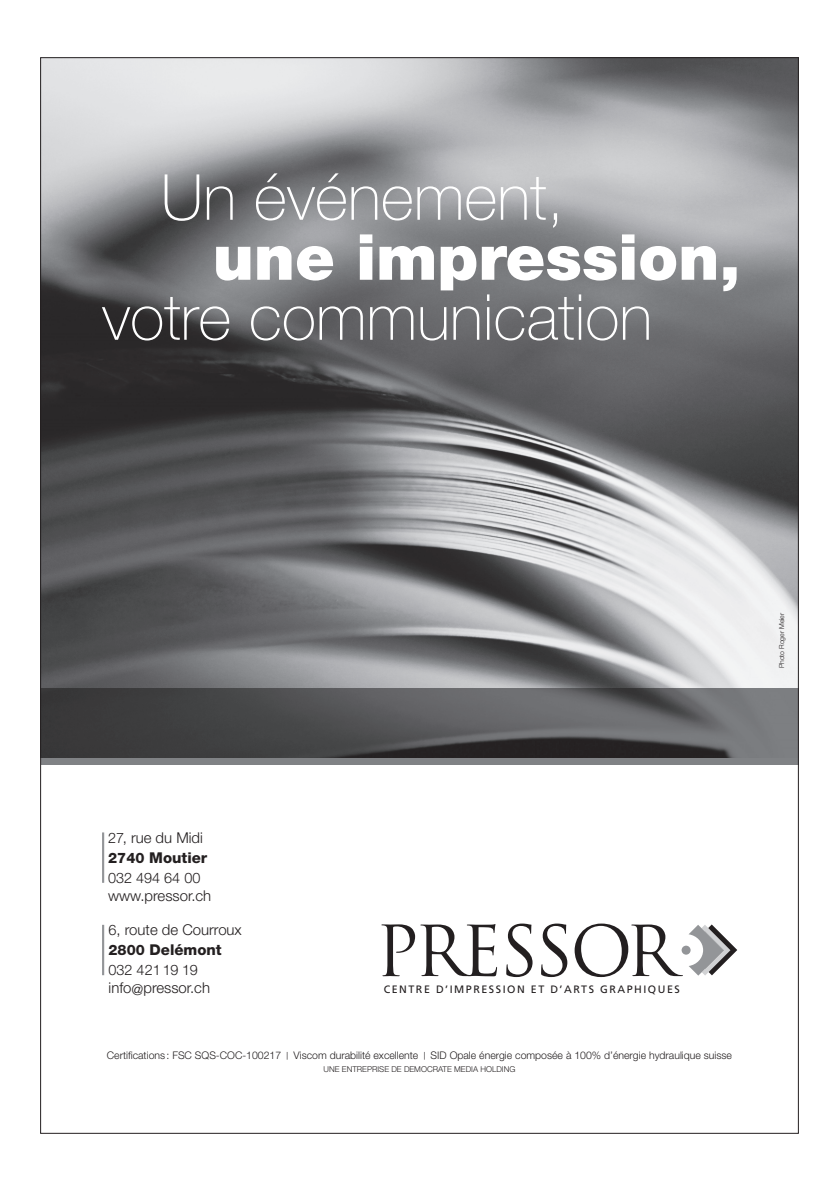
<style>
.page{position:relative;width:839px;height:1191px;background:#fff}
.page>*{position:absolute;margin:0;border:0;box-sizing:border-box;transform-origin:0 0}
.t1{font:100 63.4px "Helvetica Neue";color:#fff}
.t2{font:900 63.4px "Helvetica Neue";color:#fff}
.t3{font:300 15px/19.8px "Helvetica Neue";color:#231f20}
.t4{font:300 14.4px "Helvetica Neue";color:#231f20}
.t5{font:10.8px "Frutiger";letter-spacing:.14em;color:#231f20}
.t6{font:300 10.4px "Helvetica Neue";color:#231f20}
.t7{font:300 8px "Helvetica Neue";color:#231f20}
.t8{font:300 6.8px "Helvetica Neue";color:#231f20}
.s1{font-size:14.4px}
.s2{font-weight:800;font-size:14.4px}
.s3{font-weight:800}
.s4{font-weight:400;font-size:7.8px}
</style>
<div class="page">
<img style="left:42px;top:59px;width:755px;height:698px">
<div style="left:41px;top:757px;width:757px;height:8px;background:#808285"></div>
<svg style="left:381px;top:924px;width:116px;height:52px"></svg>
<svg style="left:506px;top:923px;width:27px;height:54px"></svg>
<svg style="left:541px;top:923px;width:26px;height:54px"></svg>
<svg style="left:575px;top:923px;width:108px;height:54px"></svg>
<div style="left:682px;top:945px;width:9px;height:9px;background:#939598;border-radius:50%"></div>
<svg style="left:689px;top:924px;width:48px;height:51px"></svg>
<hr style="left:102px;top:924px;width:2px;height:51px;background:#939598">
<hr style="left:102px;top:832px;width:2px;height:50px;background:#939598">
<h1 class="t1" style="left:161px;top:174px;width:405px">Un événement,</h1>
<h1 class="t2" style="left:213px;top:234px;width:529px">une impression,</h1>
<h1 class="t1" style="left:102px;top:294px;width:552px">votre communication</h1>
<p class="t8" style="left:779px;top:668px;width:57px;rotate:-90deg">Photo Roger Meier</p>
<h2 class="t3" style="left:108px;top:829px;width:101px"><span class="s1">27</span>, rue du Midi<br><span class="s2">2740</span> <span class="s3">Moutier</span></h2>
<h3 class="t4" style="left:108px;top:872px;width:94px">032 494 64 00</h3>
<h2 class="t3" style="left:108px;top:887px;width:105px">www.pressor.ch</h2>
<h2 class="t3" style="left:109px;top:921px;width:135px"><span class="s1">6</span>, route de Courroux<br><span class="s2">2800</span> <span class="s3">Delémont</span></h2>
<h3 class="t4" style="left:109px;top:964px;width:91px">032 421 19 19</h3>
<h2 class="t3" style="left:109px;top:979px;width:103px">info@pressor.ch</h2>
<p class="t5" style="left:384px;top:984px;width:298px">CENTRE D’IMPRESSION ET D’ARTS GRAPHIQUES</p>
<p class="t6" style="left:107px;top:1051px;width:627px">Certifications : FSC SQS-COC-100217 <span class="s4">|</span> Viscom durabilité excellente <span class="s4">|</span> SID Opale énergie composée à 100% d’énergie hydraulique suisse</p>
<p class="t7" style="left:324px;top:1066px;width:193px">UNE ENTREPRISE DE DEMOCRATE MEDIA HOLDING</p>
</div>
